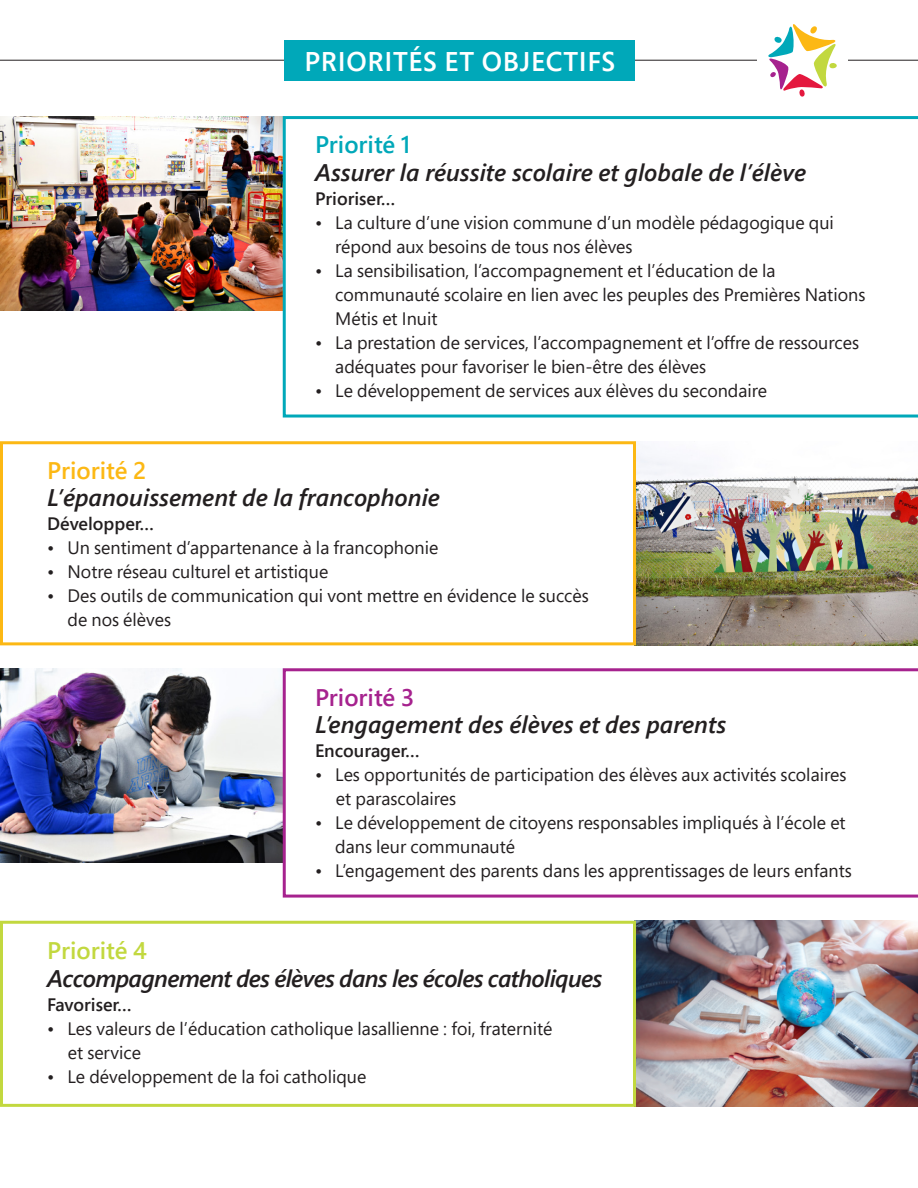
<style>
.page{position:relative;width:918px;height:1188px;background:#fff}
.page>*{position:absolute;margin:0;border:0;box-sizing:border-box;transform-origin:0 0}
.t1{font:600 27px "Segoe Pro";letter-spacing:.025em;color:#fff}
.t2{font:italic 600 24px "Segoe Pro";color:#231f20}
.t3{font:italic 600 24px "Segoe Pro";letter-spacing:-.03em;color:#231f20}
.t4{font:600 24px "Segoe Pro";color:#00a8b9}
.t5{font:600 24px "Segoe Pro";color:#fcb814}
.t6{font:600 24px "Segoe Pro";color:#a6228e}
.t7{font:600 24px "Segoe Pro";color:#c2d83f}
.t8{font:18px/24px "Segoe Pro";color:#231f20}
.t9{font:600 18px "Segoe Pro";color:#231f20}
</style>
<div class="page">
<hr style="left:0;top:60px;width:918px;height:1px;background:#231f20">
<div style="left:284px;top:40px;width:351px;height:41px;background:#00a8b9"></div>
<img style="left:0;top:116px;width:283px;height:195px">
<img style="left:636px;top:453px;width:282px;height:192px">
<img style="left:0;top:668px;width:283px;height:195px">
<img style="left:636px;top:921px;width:282px;height:186px">
<svg style="left:283px;top:116px;width:635px;height:302px"></svg>
<div style="left:0;top:441px;width:636px;height:204px;border:3px solid #fcb814"></div>
<svg style="left:283px;top:668px;width:635px;height:230px"></svg>
<div style="left:0;top:921px;width:636px;height:186px;border:3px solid #c2d83f"></div>
<div style="left:757px;top:15px;width:91px;height:90px;background:#fff"></div>
<svg style="left:768px;top:24px;width:69px;height:73px"></svg>
<p class="t1" style="left:305px;top:43px;width:312px">PRIORITÉS ET OBJECTIFS</p>
<p class="t4" style="left:315px;top:128px;width:97px">Priorité 1</p>
<p class="t2" style="left:315px;top:156px;width:493px">Assurer la réussite scolaire et globale de l’élève</p>
<p class="t9" style="left:315px;top:186px;width:82px">Prioriser…</p>
<p class="t8" style="left:335px;top:210px;width:500px;text-indent:-20px">• La culture d’une vision commune d’un modèle pédagogique qui répond aux besoins de tous nos élèves</p>
<p class="t8" style="left:335px;top:258px;width:532px;text-indent:-20px">• La sensibilisation, l’accompagnement et l’éducation de la communauté scolaire en lien avec les peuples des Premières Nations<br>Métis et Inuit</p>
<p class="t8" style="left:335px;top:330px;width:525px;text-indent:-20px">• La prestation de services, l’accompagnement et l’offre de ressources adéquates pour favoriser le bien-être des élèves</p>
<p class="t8" style="left:315px;top:378px;width:454px">• Le développement de services aux élèves du secondaire</p>
<p class="t5" style="left:47px;top:454px;width:101px">Priorité 2</p>
<p class="t2" style="left:47px;top:481px;width:394px">L’épanouissement de la francophonie</p>
<p class="t9" style="left:47px;top:512px;width:108px">Développer…</p>
<p class="t8" style="left:47px;top:535px;width:393px">• Un sentiment d’appartenance à la francophonie</p>
<p class="t8" style="left:47px;top:559px;width:283px">• Notre réseau culturel et artistique</p>
<p class="t8" style="left:68px;top:583px;width:523px;text-indent:-20px">• Des outils de communication qui vont mettre en évidence le succès de nos élèves</p>
<p class="t6" style="left:315px;top:681px;width:101px">Priorité 3</p>
<p class="t2" style="left:315px;top:708px;width:413px">L’engagement des élèves et des parents</p>
<p class="t9" style="left:315px;top:739px;width:106px">Encourager…</p>
<p class="t8" style="left:315px;top:763px;width:533px">• Les opportunités de participation des élèves aux activités scolaires</p>
<p class="t8" style="left:336px;top:787px;width:122px">et parascolaires</p>
<p class="t8" style="left:335px;top:811px;width:512px;text-indent:-20px">• Le développement de citoyens responsables impliqués à l’école et dans leur communauté</p>
<p class="t8" style="left:315px;top:859px;width:538px">• L’engagement des parents dans les apprentissages de leurs enfants</p>
<p class="t7" style="left:47px;top:934px;width:101px">Priorité 4</p>
<p class="t3" style="left:47px;top:962px;width:557px">Accompagnement des élèves dans les écoles catholiques</p>
<p class="t9" style="left:47px;top:992px;width:86px">Favoriser…</p>
<p class="t8" style="left:47px;top:1016px;width:507px">• Les valeurs de l’éducation catholique lasallienne : foi, fraternité</p>
<p class="t8" style="left:68px;top:1040px;width:75px">et service</p>
<p class="t8" style="left:47px;top:1064px;width:321px">• Le développement de la foi catholique</p>
</div>
